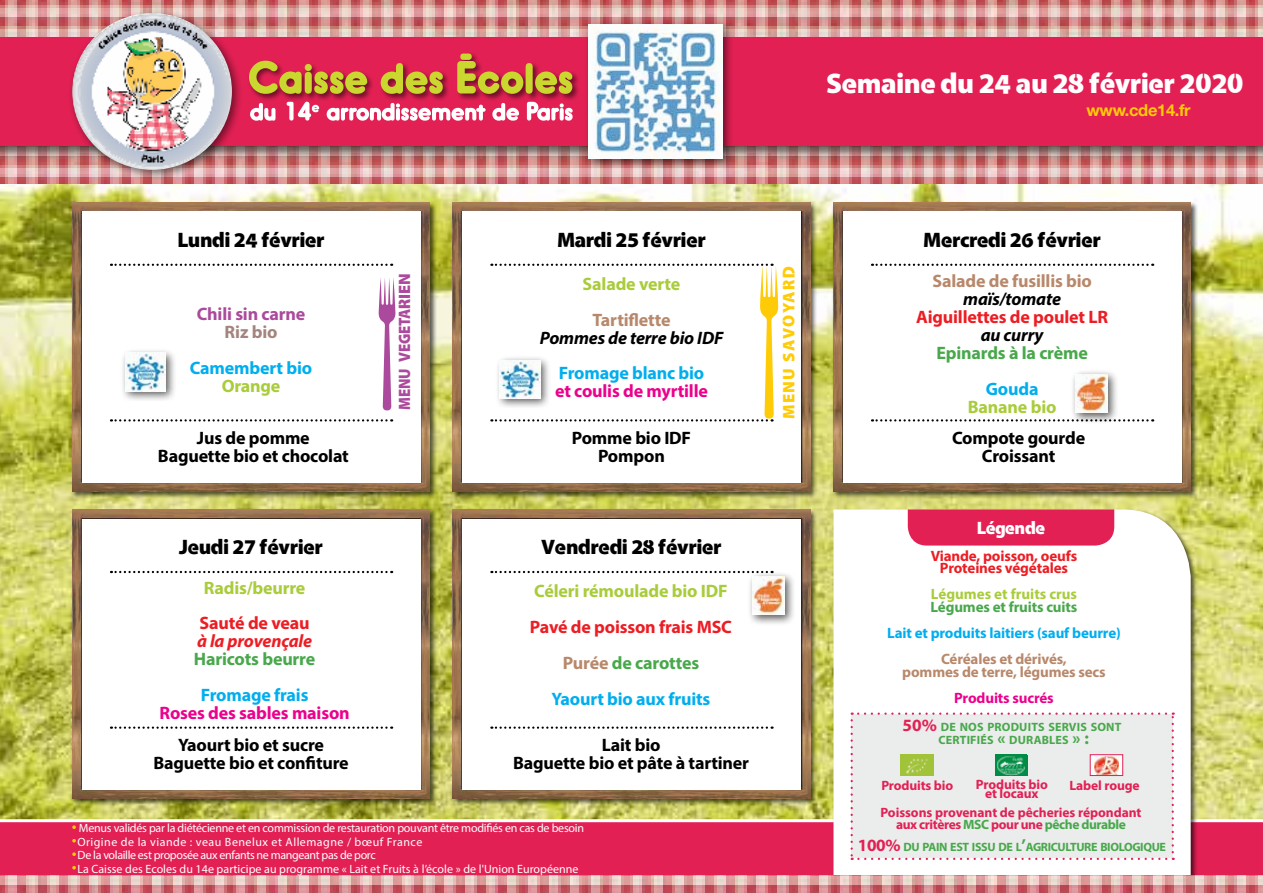
<style>
.page{position:relative;width:1263px;height:893px;background:#fff}
.page>*{position:absolute;margin:0;border:0;box-sizing:border-box;transform-origin:0 0}
.t1{font:900 28.5px "Cleanvertising";letter-spacing:-.02em;color:#fff}
.t2{font:900 21px "Cleanvertising";letter-spacing:-.02em;color:#000}
.t3{font:700 18px/18px "Myriad Pro";letter-spacing:-.01em;color:#000;text-align:center}
.t4{font:700 18px/36px "Myriad Pro";letter-spacing:-.01em;color:#ed1d24;text-align:center}
.t5{font:700 18px "Myriad Pro";letter-spacing:-.01em;color:#a9cc3a}
.t6{font:700 18px "Myriad Pro";letter-spacing:-.01em;color:#00aeef}
.t7{font:700 18px "Myriad Pro";letter-spacing:-.01em;color:#ec008c}
.t8{font:italic 700 18px "Myriad Pro";letter-spacing:-.01em;color:#000}
.t9{font:700 18px "Myriad Pro";letter-spacing:-.01em;color:#b8886b}
.t10{font:700 18px "Myriad Pro";letter-spacing:-.01em;color:#48a84b}
.t11{font:700 18px "Myriad Pro";letter-spacing:-.01em;color:#ab4a9c}
.t12{font:italic 700 18px "Myriad Pro";letter-spacing:-.01em;color:#ed1d24}
.t13{font:900 18px "Cleanvertising";color:#fff}
.t14{font:700 18px "Myriad Pro";letter-spacing:-.01em;color:#a4847d}
.t15{font:900 16.8px "Cleanvertising";letter-spacing:.08em;color:#ffcb07}
.t16{font:900 16.5px "Cleanvertising";letter-spacing:-.02em;color:#ab4a9c;scale:.9 1}
.t17{font:700 16.5px "Helvetica Neue";letter-spacing:-.02em;color:#ffcb07}
.t18{font:700 15px/13.2px "Myriad Pro";letter-spacing:-.01em;color:#b8886b;text-align:center}
.t19{font:700 15px/12px "Myriad Pro";letter-spacing:-.01em;color:#ed1d24;text-align:center}
.t20{font:700 15px "Myriad Pro";letter-spacing:-.01em;color:#00aeef}
.t21{font:700 15px "Myriad Pro";letter-spacing:-.01em;color:#48a84b}
.t22{font:700 15px "Myriad Pro";color:#a9cc3a}
.t23{font:700 15px "Myriad Pro";letter-spacing:-.01em;color:#ec008c}
.t24{font:700 13.5px/26.8px "Myriad Pro";letter-spacing:-.01em;color:#e22054;text-align:right}
.t25{font:700 13.5px "Myriad Pro";letter-spacing:-.03em;color:#e22054}
.t26{font:700 12.15px/13.2px "Myriad Pro";letter-spacing:.01em;color:#48a84b;text-align:center}
.t27{font:700 12.15px "Myriad Pro";letter-spacing:-.03em;color:#48a84b}
.t28{font:12px/13.5px "Myriad Pro";letter-spacing:-.02em;color:#fff}
.s1{color:#b8886b}
.s2{color:#48a84b}
.s3{color:#00aeef}
.s4{font-size:17.25px;color:#e22054}
.s5{font-size:17.25px}
</style>
<div class="page">
<img style="left:0;top:0;width:1263px;height:893px">
<img style="left:0;top:185px;width:1263px;height:634px">
<div style="left:0;top:35px;width:1263px;height:125px;background:#000;opacity:.55"></div>
<div style="left:0;top:37px;width:1263px;height:109px;background:#e22054"></div>
<svg style="left:250px;top:102px;width:323px;height:19px"></svg>
<div style="left:247px;top:52px;width:333px;height:49px;background:#000;opacity:.5"></div>
<svg style="left:249px;top:54px;width:323px;height:40px"></svg>
<div style="left:67px;top:8px;width:176px;height:173px;background:#000;opacity:.5"></div>
<img style="left:72px;top:13px;width:160px;height:157px">
<div style="left:584px;top:19px;width:150px;height:151px;background:#000;opacity:.55"></div>
<img style="left:589px;top:24px;width:134px;height:134px">
<div style="left:0;top:821px;width:1263px;height:54px;background:#e22054"></div>
<hr style="left:0;top:819px;width:1263px;height:3px;background:#fff">
<div style="left:451px;top:201px;width:367px;height:298px;background:#000;opacity:.65"></div>
<img style="left:453px;top:202px;width:357px;height:290px">
<div style="left:451px;top:508px;width:367px;height:299px;background:#000;opacity:.65"></div>
<img style="left:453px;top:510px;width:357px;height:289px">
<div style="left:831px;top:201px;width:367px;height:298px;background:#000;opacity:.65"></div>
<img style="left:833px;top:202px;width:358px;height:290px">
<div style="left:71px;top:201px;width:366px;height:298px;background:#000;opacity:.65"></div>
<img style="left:72px;top:202px;width:358px;height:290px">
<div style="left:71px;top:508px;width:366px;height:299px;background:#000;opacity:.65"></div>
<img style="left:72px;top:510px;width:358px;height:289px">
<div style="left:832px;top:508px;width:366px;height:367px;background:#000;opacity:.65"></div>
<svg style="left:833px;top:509px;width:358px;height:366px"></svg>
<svg style="left:908px;top:509px;width:206px;height:37px;background:#e2295a"></svg>
<div style="left:850px;top:712px;width:324px;height:148px;background:#ebecec"></div>
<div style="left:1090px;top:755px;width:33px;height:21px;background:#fff;border:1px solid #e22054"></div>
<img style="left:1094px;top:756px;width:25px;height:18px">
<img style="left:901px;top:755px;width:32px;height:21px">
<svg style="left:72px;top:825px;width:4px;height:4px"></svg>
<svg style="left:72px;top:839px;width:4px;height:3px"></svg>
<svg style="left:72px;top:852px;width:4px;height:4px"></svg>
<svg style="left:72px;top:866px;width:4px;height:3px"></svg>
<div style="left:82px;top:212px;width:339px;height:270px;background:#fff"></div>
<img style="left:996px;top:755px;width:29px;height:21px">
<hr style="left:1025px;top:755px;width:3px;height:21px;background:#008c44">
<svg style="left:111px;top:264px;width:281px;height:2px"></svg>
<svg style="left:111px;top:419px;width:281px;height:2px"></svg>
<div style="left:462px;top:212px;width:339px;height:270px;background:#fff"></div>
<div style="left:843px;top:212px;width:338px;height:270px;background:#fff"></div>
<svg style="left:872px;top:264px;width:281px;height:2px"></svg>
<svg style="left:872px;top:419px;width:281px;height:2px"></svg>
<div style="left:462px;top:519px;width:339px;height:270px;background:#fff"></div>
<svg style="left:491px;top:571px;width:254px;height:2px"></svg>
<svg style="left:491px;top:726px;width:282px;height:3px"></svg>
<div style="left:82px;top:519px;width:339px;height:270px;background:#fff"></div>
<svg style="left:111px;top:571px;width:281px;height:2px"></svg>
<svg style="left:111px;top:726px;width:281px;height:3px"></svg>
<svg style="left:379px;top:278px;width:16px;height:132px"></svg>
<svg style="left:491px;top:264px;width:287px;height:157px"></svg>
<div style="left:120px;top:348px;width:57px;height:54px;background:#000;opacity:.65"></div>
<img style="left:125px;top:353px;width:41px;height:38px">
<div style="left:495px;top:355px;width:56px;height:54px;background:#000;opacity:.65"></div>
<img style="left:500px;top:360px;width:40px;height:38px">
<div style="left:1071px;top:369px;width:48px;height:55px;background:#000;opacity:.65"></div>
<img style="left:1076px;top:374px;width:32px;height:39px">
<div style="left:747px;top:571px;width:49px;height:55px;background:#000;opacity:.65"></div>
<img style="left:753px;top:576px;width:32px;height:39px">
<h1 class="t1" style="left:826px;top:61px;width:419px">Semaine du 24 au 28 février 2020</h1>
<h3 class="t17" style="left:1086px;top:100px;width:106px">www.cde14.fr</h3>
<h2 class="t2" style="left:177px;top:223px;width:149px">Lundi 24 février</h2>
<h3 class="t11" style="left:197px;top:302px;width:110px">Chili sin carne</h3>
<h3 class="t14" style="left:225px;top:320px;width:54px">Riz bio</h3>
<h3 class="t6" style="left:190px;top:356px;width:124px">Camembert bio</h3>
<h3 class="t5" style="left:222px;top:374px;width:60px">Orange</h3>
<h3 class="t3" style="left:158px;top:428px;width:192px">Jus de pomme<br>Baguette bio et chocolat</h3>
<h2 class="t2" style="left:179px;top:530px;width:145px">Jeudi 27 février</h2>
<h3 class="t5" style="left:204px;top:576px;width:103px">Radis/beurre</h3>
<h3 class="t4" style="left:200px;top:604px;width:111px">Sauté de veau</h3>
<h3 class="t12" style="left:197px;top:629px;width:117px">à la provençale</h3>
<h3 class="t10" style="left:194px;top:647px;width:123px">Haricots beurre</h3>
<h3 class="t6" style="left:201px;top:683px;width:109px">Fromage frais</h3>
<h3 class="t7" style="left:160px;top:701px;width:192px">Roses des sables maison</h3>
<h3 class="t3" style="left:153px;top:735px;width:197px">Yaourt bio et sucre<br>Baguette bio et confiture</h3>
<h2 class="t2" style="left:557px;top:223px;width:150px">Mardi 25 février</h2>
<h3 class="t5" style="left:583px;top:272px;width:99px">Salade verte</h3>
<h3 class="t9" style="left:592px;top:308px;width:80px">Tartiflette</h3>
<h3 class="t8" style="left:540px;top:326px;width:185px">Pommes de terre bio IDF</h3>
<h3 class="t6" style="left:559px;top:361px;width:147px">Fromage blanc bio</h3>
<h3 class="t7" style="left:555px;top:379px;width:154px">et coulis de myrtille</h3>
<h3 class="t3" style="left:572px;top:428px;width:121px">Pomme bio IDF<br>Pompon</h3>
<h3 class="t16" style="left:391px;top:410px;width:153px;rotate:-90deg">menu vegetarien</h3>
<h3 class="t15" style="left:775px;top:419px;width:154px;rotate:-90deg">menu savoyard</h3>
<h2 class="t2" style="left:541px;top:530px;width:182px">Vendredi 28 février</h2>
<h3 class="t5" style="left:534px;top:579px;width:195px">Céleri rémoulade bio IDF</h3>
<h3 class="t4" style="left:530px;top:608px;width:204px">Pavé de poisson frais MSC<br><span class="s1">Purée</span> <span class="s2">de carottes<br></span><span class="s3">Yaourt bio aux fruits</span></h3>
<h3 class="t3" style="left:513px;top:736px;width:237px">Lait bio<br>Baguette bio et pâte à tartiner</h3>
<p class="t28" style="left:77px;top:821px;width:508px">Menus validés par la diétécienne et en commission de restauration pouvant être modifiés en cas de besoin Origine de la viande : veau Benelux et Allemagne / bœuf France<br>De la volaille est proposée aux enfants ne mangeant pas de porc<br>La Caisse des Ecoles du 14e participe au programme « Lait et Fruits à l’école » de l'Union Européenne</p>
<h2 class="t2" style="left:923px;top:223px;width:179px">Mercredi 26 février</h2>
<h3 class="t9" style="left:932px;top:269px;width:161px">Salade de fusillis bio</h3>
<h3 class="t8" style="left:963px;top:287px;width:99px">maïs/tomate</h3>
<h3 class="t4" style="left:916px;top:298px;width:193px">Aiguillettes de poulet LR</h3>
<h3 class="t8" style="left:981px;top:323px;width:64px">au curry</h3>
<h3 class="t10" style="left:936px;top:341px;width:153px">Epinards à la crème</h3>
<h3 class="t6" style="left:986px;top:377px;width:54px">Gouda</h3>
<h3 class="t5" style="left:968px;top:395px;width:90px">Banane bio</h3>
<h3 class="t3" style="left:952px;top:428px;width:135px">Compote gourde<br>Croissant</h3>
<h3 class="t13" style="left:977px;top:514px;width:70px">Légende</h3>
<p class="t19" style="left:931px;top:549px;width:148px">Viande, poisson, oeufs<br>Proteines végétales</p>
<p class="t22" style="left:931px;top:584px;width:148px">Légumes et fruits crus</p>
<p class="t21" style="left:930px;top:597px;width:148px">Légumes et fruits cuits</p>
<p class="t20" style="left:887px;top:623px;width:235px">Lait et produits laitiers (sauf beurre)</p>
<p class="t18" style="left:902px;top:652px;width:205px">Céréales et dérivés,<br>pommes de terre, légumes secs</p>
<p class="t23" style="left:954px;top:688px;width:101px">Produits sucrés</p>
<p class="t26" style="left:902px;top:720px;width:221px"><span class="s4">50%</span> DE NOS PRODUITS SERVIS SONT<br>CERTIFIÉS <span class="s5">«</span> DURABLES <span class="s5">» :</span></p>
<p class="t24" style="left:976px;top:770px;width:73px">Produits bio</p>
<p class="t24" style="left:985px;top:779px;width:55px">et locaux</p>
<p class="t24" style="left:880px;top:772px;width:262px">Label rouge<br>Poissons provenant de pêcheries répondant</p>
<p class="t25" style="left:896px;top:816px;width:231px">aux critères <span class="s2">MSC</span> pour une <span class="s2">pêche durable</span></p>
<p class="t24" style="left:881px;top:772px;width:73px">Produits bio</p>
<p class="t27" style="left:858px;top:839px;width:310px"><span class="s4">100%</span> DU PAIN EST ISSU DE L<span class="s5">’</span>AGRICULTURE BIOLOGIQUE</p>
</div>
